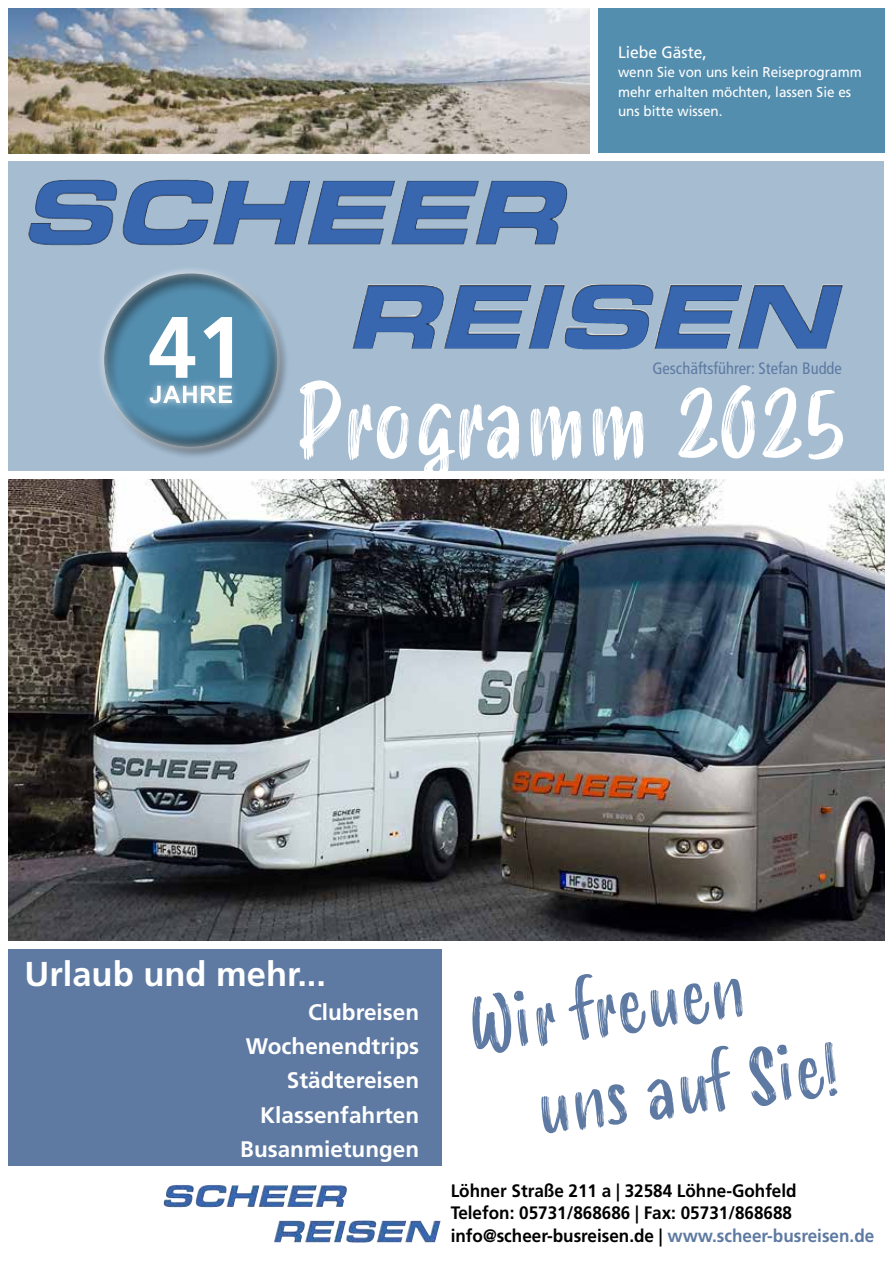
<style>
.page{position:relative;width:893px;height:1263px;background:#fff}
.page>*{position:absolute;margin:0;border:0;box-sizing:border-box;transform-origin:0 0}
.t1{font:99px "Smoothy";color:#fff}
.t2{font:75px/90px "Smoothy";color:#5e7aa2}
.t3{font:700 34.5px "Frutiger LT Std";color:#fff}
.t4{font:700 22.5px/34.2px "Frutiger LT Std";color:#fff;text-align:right}
.t5{font:700 18px/22.5px "Frutiger LT Std";color:#000;scale:.95 1}
.t6{font:condensed 16.5px "Frutiger LT Std";color:#5e7aa2}
.t7{font:16.5px "Frutiger LT Std";color:#fff;scale:.95 1}
.t8{font:14.25px/19.5px "Frutiger LT Std";color:#fff;scale:.95 1}
.s1{color:#5e7aa2}
</style>
<div class="page">
<svg style="left:9px;top:162px;width:875px;height:309px;fill:#a5bcd1"></svg>
<img style="left:9px;top:9px;width:581px;height:144px">
<div style="left:598px;top:9px;width:286px;height:144px;background:#548eaf"></div>
<img style="left:9px;top:479px;width:875px;height:461px">
<img style="left:163px;top:1185px;width:49px;height:22px">
<img style="left:27px;top:180px;width:144px;height:66px">
<div style="left:100px;top:269px;width:190px;height:190px;background:#a5bcd1"></div>
<div style="left:96px;top:266px;width:189px;height:189px;background:#fff;opacity:.75"></div>
<div style="left:102px;top:272px;width:177px;height:177px;background:#fff;opacity:.75"></div>
<div style="left:142px;top:378px;width:97px;height:32px;background:#fff;opacity:.75"></div>
<svg style="left:150px;top:386px;width:82px;height:17px"></svg>
<svg style="left:150px;top:317px;width:82px;height:61px"></svg>
<div style="left:9px;top:948px;width:433px;height:217px;background:#5e7aa2"></div>
<p class="t7" style="left:618px;top:42px;width:95px">Liebe Gäste,</p>
<p class="t8" style="left:618px;top:63px;width:258px">wenn Sie von uns kein Reiseprogramm mehr erhalten möchten, lassen Sie es uns bitte wissen.</p>
<p class="t6" style="left:652px;top:359px;width:191px">Geschäftsführer: Stefan Budde</p>
<h1 class="t1" style="left:296px;top:350px;width:548px">Programm 2025</h1>
<h3 class="t3" style="left:24px;top:953px;width:303px">Urlaub und mehr...</h3>
<p class="t4" style="left:240px;top:995px;width:180px">Clubreisen<br>Wochenendtrips<br>Städtereisen<br>Klassenfahrten<br>Busanmietungen</p>
<h2 class="t2" style="left:518px;top:978px;width:305px;text-indent:-55px;rotate:-8deg">Wir freuen uns auf Sie!</h2>
<p class="t5" style="left:451px;top:1179px;width:447px">Löhner Straße 211 a | 32584 Löhne-Gohfeld<br>Telefon: 05731/868686 | Fax: 05731/868688 info@scheer-busreisen.de | <span class="s1">www.scheer-busreisen.de</span></p>
</div>
